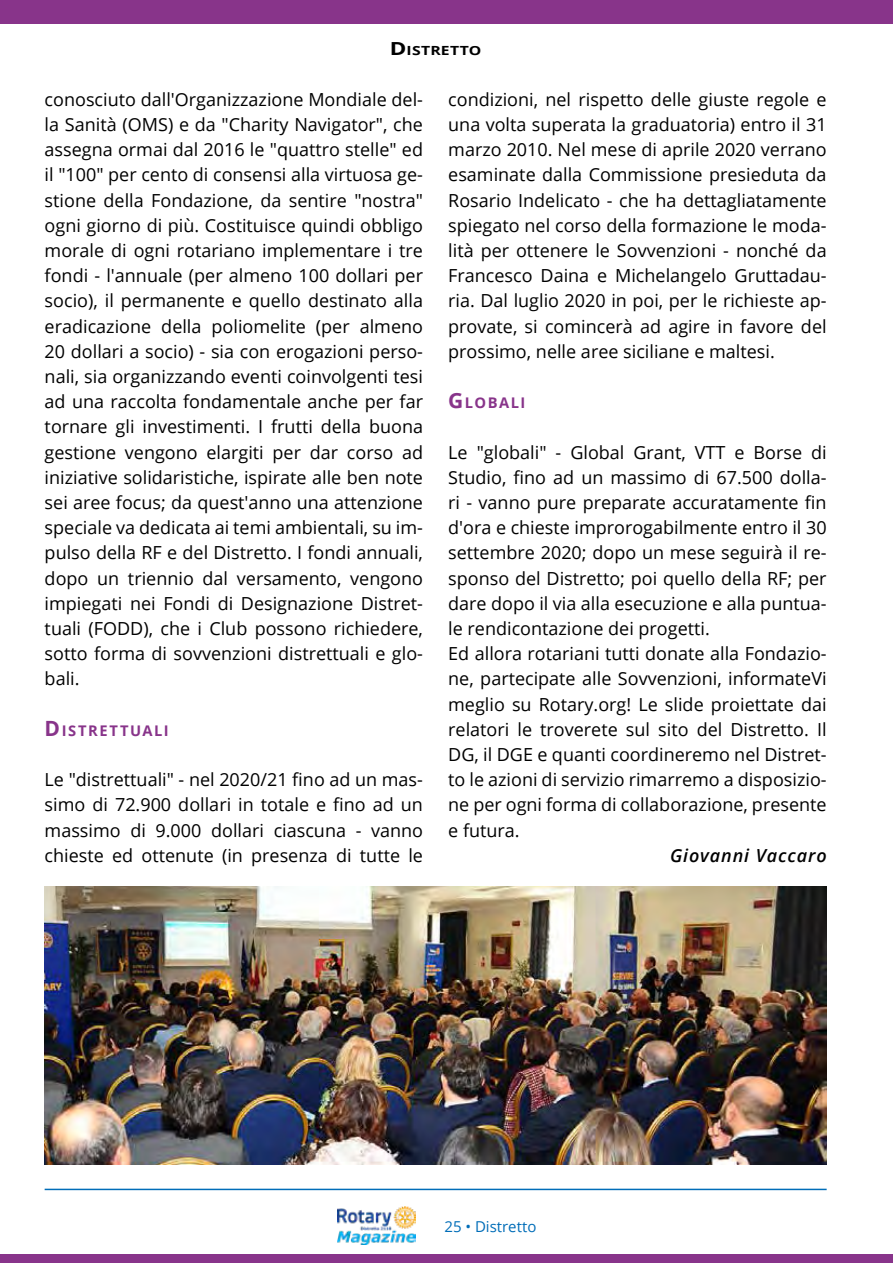
<style>
.page{position:relative;width:893px;height:1263px;background:#fff}
.page>*{position:absolute;margin:0;border:0;box-sizing:border-box;transform-origin:0 0}
.t1{font:18px/25.2px "Open Sans";color:#000;text-align:justify}
.t2{font:italic 600 18px "Open Sans";letter-spacing:.05em;color:#000}
.t3{font:15px "Open Sans";color:#006db8}
.t4{font:700 14.7px "Open Sans";color:#88348a}
.t5{font:700 12.6px "Open Sans";color:#000;scale:1.25 1}
.s1{font-size:18px}
.s2{font-size:21px}
</style>
<div class="page">
<img style="left:337px;top:1206px;width:79px;height:39px">
<hr style="left:45px;top:1189px;width:782px;height:1px;background:#006db8">
<div style="left:0;top:1254px;width:893px;height:9px;background:#88348a"></div>
<div style="left:0;top:0;width:893px;height:23px;background:#88348a"></div>
<img style="left:45px;top:887px;width:782px;height:277px">
<p class="t5" style="left:390px;top:42px;width:22px"><span class="s1">D</span>ISTRETTO</p>
<p class="t1" style="left:45px;top:86px;width:380px">conosciuto dall'Organizzazione Mondiale del&shy;la Sanità (OMS) e da "Charity Navigator", che assegna ormai dal 2016 le "quattro stelle" ed il "100" per cento di consensi alla virtuosa ge&shy;stione della Fondazione, da sentire "nostra" ogni giorno di più. Costituisce quindi obbligo morale di ogni rotariano implementare i tre fondi - l'annuale (per almeno 100 dollari per socio), il permanente e quello destinato alla eradicazione della poliomelite (per almeno 20 dollari a socio) - sia con erogazioni perso&shy;nali, sia organizzando eventi coinvolgenti tesi ad una raccolta fondamentale anche per far tornare gli investimenti. I frutti della buona gestione vengono elargiti per dar corso ad iniziative solidaristiche, ispirate alle ben note sei aree focus; da quest'anno una attenzione speciale va dedicata ai temi ambientali, su im&shy;pulso della RF e del Distretto. I fondi annuali, dopo un triennio dal versamento, vengono impiegati nei Fondi di Designazione Distret&shy;tuali (FODD), che i Club possono richiedere, sotto forma di sovvenzioni distrettuali e glo&shy;bali.</p>
<p class="t4" style="left:45px;top:720px;width:28px"><span class="s2">D</span>ISTRETTUALI</p>
<p class="t1" style="left:45px;top:766px;width:380px">Le "distrettuali" - nel 2020/21 fino ad un mas&shy;simo di 72.900 dollari in totale e fino ad un massimo di 9.000 dollari ciascuna - vanno chieste ed ottenute (in presenza di tutte le</p>
<p class="t1" style="left:448px;top:86px;width:380px">condizioni, nel rispetto delle giuste regole e una volta superata la graduatoria) entro il 31 marzo 2010. Nel mese di aprile 2020 verrano esaminate dalla Commissione presieduta da Rosario Indelicato - che ha dettagliatamente spiegato nel corso della formazione le moda&shy;lità per ottenere le Sovvenzioni - nonché da Francesco Daina e Michelangelo Gruttadau&shy;ria. Dal luglio 2020 in poi, per le richieste ap&shy;provate, si comincerà ad agire in favore del prossimo, nelle aree siciliane e maltesi.</p>
<p class="t4" style="left:448px;top:392px;width:28px"><span class="s2">G</span>LOBALI</p>
<p class="t1" style="left:448px;top:439px;width:380px">Le "globali" - Global Grant, VTT e Borse di</p>
<p class="t1" style="left:448px;top:464px;width:380px">Studio, fino ad un massimo di 67.500 dolla-</p>
<p class="t1" style="left:448px;top:489px;width:380px">ri - vanno pure preparate accuratamente fin</p>
<p class="t1" style="left:448px;top:514px;width:380px">d'ora e chieste improrogabilmente entro il 30</p>
<p class="t1" style="left:448px;top:540px;width:380px">settembre 2020; dopo un mese seguirà il re-</p>
<p class="t1" style="left:448px;top:565px;width:380px">sponso del Distretto; poi quello della RF; per</p>
<p class="t1" style="left:448px;top:590px;width:380px">dare dopo il via alla esecuzione e alla puntua-</p>
<p class="t1" style="left:448px;top:615px;width:263px">le rendicontazione dei progetti.</p>
<p class="t1" style="left:448px;top:640px;width:380px">Ed allora rotariani tutti donate alla Fondazio-</p>
<p class="t1" style="left:448px;top:666px;width:380px">ne, partecipate alle Sovvenzioni, informateVi</p>
<p class="t1" style="left:448px;top:691px;width:380px">meglio su Rotary.org! Le slide proiettate dai</p>
<p class="t1" style="left:448px;top:716px;width:380px">relatori le troverete sul sito del Distretto. Il</p>
<p class="t1" style="left:448px;top:741px;width:380px">DG, il DGE e quanti coordineremo nel Distret-</p>
<p class="t1" style="left:448px;top:766px;width:380px">to le azioni di servizio rimarremo a disposizio-</p>
<p class="t1" style="left:448px;top:792px;width:380px">ne per ogni forma di collaborazione, presente</p>
<p class="t1" style="left:448px;top:817px;width:73px">e futura.</p>
<p class="t2" style="left:670px;top:843px;width:158px">Giovanni Vaccaro</p>
<p class="t3" style="left:444px;top:1216px;width:93px">25 • Distretto</p>
</div>
